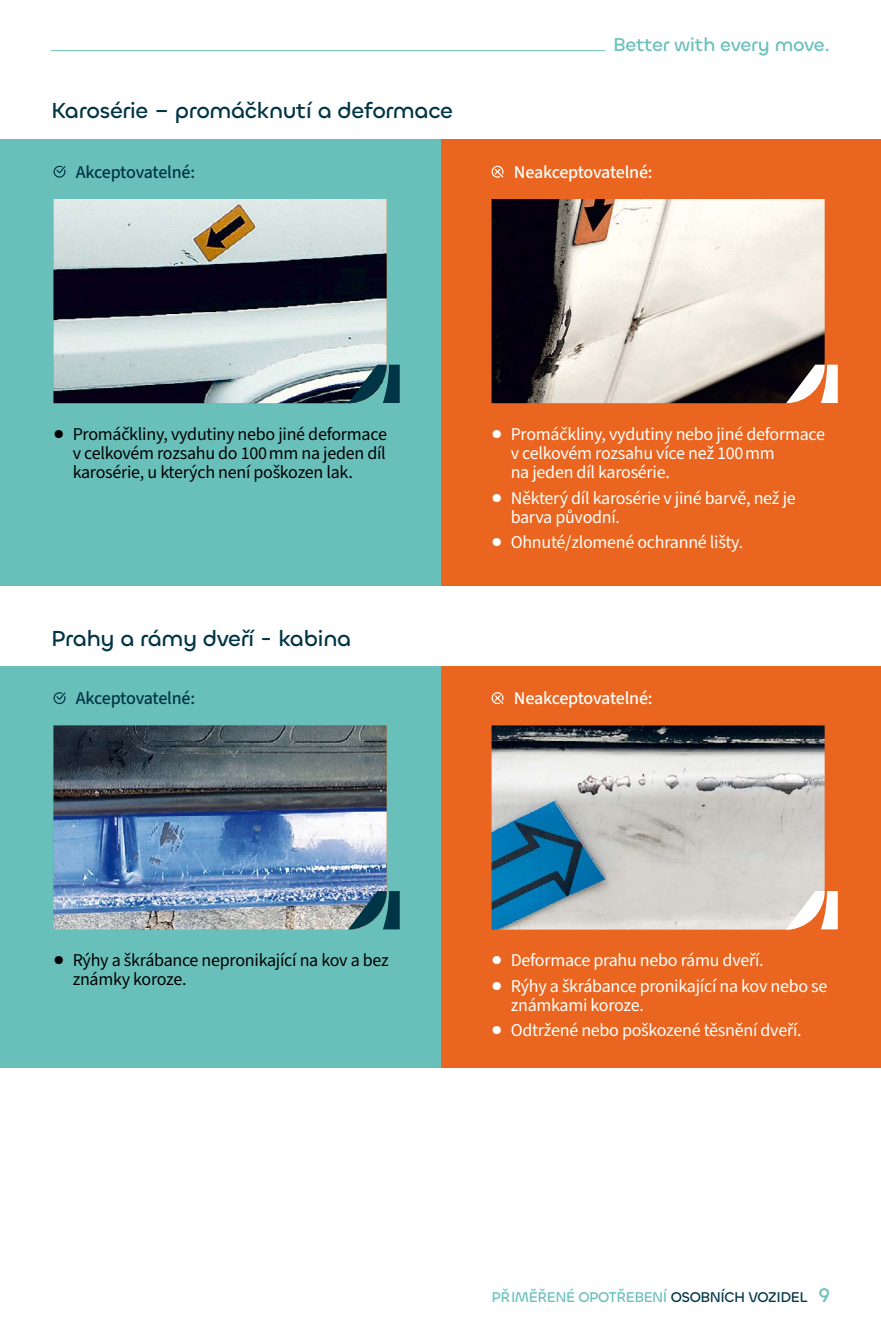
<style>
.page{position:relative;width:881px;height:1340px;background:#fff}
.page>*{position:absolute;margin:0;border:0;box-sizing:border-box;transform-origin:0 0}
.podnadpis_k_odstavcovému_textu{font:500 22.5px "Chillax";letter-spacing:-.02em;color:#003546}
.t1{font:500 19.12px "Chillax";letter-spacing:-.02em;color:#69c0bb}
.text_s_odrážkou_do_boxů_negativ{font:18px/19.1px "Source Sans 3";letter-spacing:-.015em;color:#fff}
.text_s_odrážkou_do_boxů{font:18px/19.1px "Source Sans 3";letter-spacing:-.015em;color:#000;text-align:justify}
.text_s_odrážkou__small_size{font:500 18px "Source Sans 3";letter-spacing:-.025em;color:#fff}
.text_s_odrážkou__small_size-2{font:500 18px "Source Sans 3";letter-spacing:-.025em;color:#003546}
.t2{font:500 14.62px "Chillax";letter-spacing:-.03em;color:#69c0bb}
.s1{color:#003546}
.s2{font-size:20.25px}
</style>
<div class="page">
<hr style="left:51px;top:50px;width:554px;height:1px;background:#69c0bb">
<div style="left:440px;top:139px;width:440px;height:447px;background:#ea651f"></div>
<div style="left:440px;top:666px;width:440px;height:401px;background:#ea651f"></div>
<svg style="left:491px;top:166px;width:12px;height:12px"></svg>
<svg style="left:491px;top:692px;width:12px;height:12px"></svg>
<img style="left:491px;top:199px;width:333px;height:204px">
<svg style="left:785px;top:364px;width:52px;height:39px;background:#af988d"></svg>
<img style="left:491px;top:725px;width:333px;height:204px">
<svg style="left:785px;top:891px;width:52px;height:38px;background:#f0dacd"></svg>
<div style="left:0;top:139px;width:440px;height:447px;background:#69c0bb"></div>
<div style="left:0;top:666px;width:440px;height:401px;background:#69c0bb"></div>
<svg style="left:53px;top:166px;width:12px;height:12px"></svg>
<svg style="left:53px;top:692px;width:12px;height:12px"></svg>
<img style="left:53px;top:199px;width:333px;height:204px">
<img style="left:53px;top:725px;width:333px;height:204px">
<svg style="left:348px;top:364px;width:51px;height:39px;background:#3d6a74"></svg>
<svg style="left:348px;top:891px;width:51px;height:38px;background:#3b6979"></svg>
<p class="podnadpis_k_odstavcovému_textu" style="left:51px;top:96px;width:403px">Karosérie – promáčknutí a deformace</p>
<p class="text_s_odrážkou__small_size-2" style="left:76px;top:160px;width:121px">Akceptovatelné:</p>
<p class="t1" style="left:613px;top:32px;width:218px">Better with every move.</p>
<p class="text_s_odrážkou__small_size" style="left:513px;top:160px;width:140px">Neakceptovatelné:</p>
<p class="text_s_odrážkou_do_boxů" style="left:73px;top:425px;width:315px;text-indent:-19px">● Promáčkliny, vydutiny nebo jiné deformace v celkovém rozsahu do 100mm na jeden díl karosérie, u kterých není poškozen lak.</p>
<p class="text_s_odrážkou_do_boxů_negativ" style="left:510px;top:425px;width:315px;text-indent:-19px">● Promáčkliny, vydutiny nebo jiné deformace v celkovém rozsahu více než 100mm<br>na jeden díl karosérie.</p>
<p class="text_s_odrážkou_do_boxů_negativ" style="left:510px;top:488px;width:286px;text-indent:-19px">● Některý díl karosérie v jiné barvě, než je barva původní.</p>
<p class="text_s_odrážkou_do_boxů_negativ" style="left:491px;top:533px;width:253px">● Ohnuté/zlomené ochranné lišty.</p>
<p class="podnadpis_k_odstavcovému_textu" style="left:51px;top:624px;width:302px">Prahy a rámy dveří - kabina</p>
<p class="text_s_odrážkou__small_size-2" style="left:76px;top:686px;width:121px">Akceptovatelné:</p>
<p class="text_s_odrážkou__small_size" style="left:513px;top:686px;width:140px">Neakceptovatelné:</p>
<p class="text_s_odrážkou_do_boxů" style="left:73px;top:951px;width:317px;text-indent:-19px">● Rýhy a škrábance nepronikající na kov a bez známky koroze.</p>
<p class="text_s_odrážkou_do_boxů_negativ" style="left:491px;top:951px;width:273px">● Deformace prahu nebo rámu dveří.</p>
<p class="text_s_odrážkou_do_boxů_negativ" style="left:510px;top:976px;width:318px;text-indent:-19px">● Rýhy a škrábance pronikající na kov nebo se známkami koroze.</p>
<p class="text_s_odrážkou_do_boxů_negativ" style="left:491px;top:1021px;width:311px">● Odtržené nebo poškozené těsnění dveří.</p>
<p class="t2" style="left:491px;top:1287px;width:340px">PŘ IMĚŘENÉ OPOTŘEBENÍ <span class="s1">OSOBNÍCH VOZIDEL</span> <span class="s2">9</span></p>
</div>
